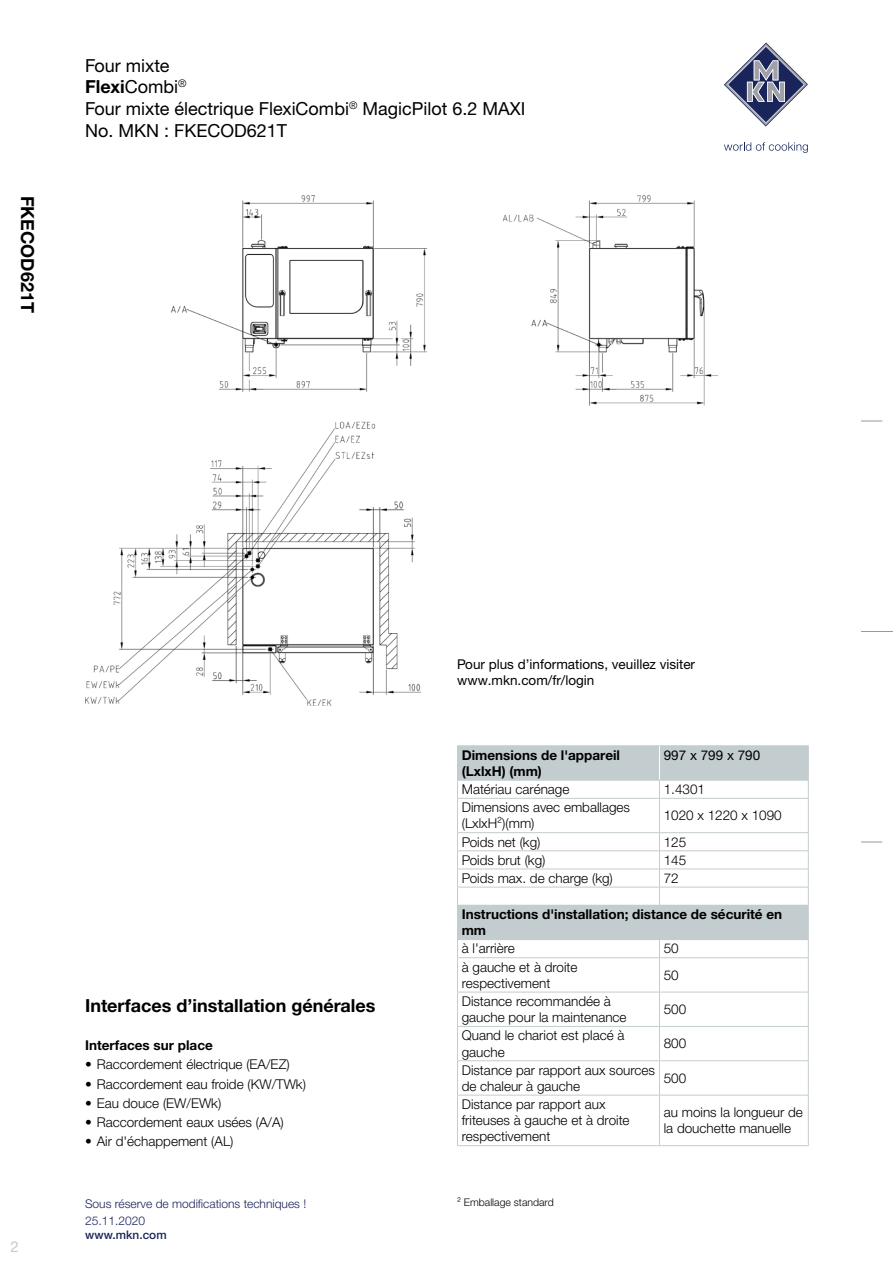
<style>
.page{position:relative;width:893px;height:1263px;background:#fff}
.page>*{position:absolute;margin:0;border:0;box-sizing:border-box;transform-origin:0 0}
.t1{font:18px/21.6px "Helvetica Neue LTW1 G";color:#000}
.t2{font:700 18px "Helvetica Neue LTW1 G";color:#000}
.t3{font:15px "Helvetica Neue LTW1 G";color:#c3cccf}
.t4{font:300 13.5px/16.2px "Helvetica Neue LTW1 G";color:#000}
.t5{font:700 13.5px/16.2px "Helvetica Neue LTW1 G";color:#000}
.t6{font:13.5px/16.2px "Helvetica Neue LTW1 G";color:#000}
.t7{font:300 12px/16.5px "Helvetica Neue LTW1 G";color:#19255a}
.t8{font:500 11.85px "Helvetica Neue LTW1 G";color:#19255a}
.t9{font:300 10.5px "Helvetica Neue LTW1 G";color:#000}
.s1{font-weight:700}
</style>
<div class="page">
<svg style="left:861px;top:421px;width:21px;height:1px"></svg>
<hr style="left:861px;top:631px;width:32px;height:1px;background:#999">
<svg style="left:861px;top:842px;width:21px;height:1px"></svg>
<svg style="left:724px;top:43px;width:84px;height:84px"></svg>
<svg style="left:724px;top:142px;width:84px;height:11px"></svg>
<img style="left:85px;top:196px;width:632px;height:510px">
<div style="left:457px;top:905px;width:351px;height:34px;background:#c3cccf"></div>
<hr style="left:457px;top:832px;width:202px;height:1px;background:#c3cccf">
<hr style="left:659px;top:832px;width:150px;height:1px;background:#c3cccf">
<hr style="left:457px;top:850px;width:202px;height:1px;background:#c3cccf">
<hr style="left:659px;top:850px;width:150px;height:1px;background:#c3cccf">
<hr style="left:457px;top:868px;width:202px;height:1px;background:#c3cccf">
<hr style="left:659px;top:868px;width:150px;height:1px;background:#c3cccf">
<hr style="left:457px;top:887px;width:202px;height:1px;background:#c3cccf">
<hr style="left:659px;top:887px;width:150px;height:1px;background:#c3cccf">
<svg style="left:457px;top:746px;width:352px;height:52px"></svg>
<hr style="left:457px;top:798px;width:202px;height:1px;background:#c3cccf">
<hr style="left:659px;top:798px;width:150px;height:1px;background:#c3cccf">
<svg style="left:457px;top:940px;width:1px;height:17px"></svg>
<svg style="left:659px;top:940px;width:1px;height:17px"></svg>
<svg style="left:808px;top:940px;width:1px;height:17px"></svg>
<hr style="left:457px;top:957px;width:202px;height:1px;background:#c3cccf">
<hr style="left:457px;top:958px;width:1px;height:34px;background:#c3cccf">
<hr style="left:659px;top:957px;width:150px;height:1px;background:#c3cccf">
<hr style="left:659px;top:958px;width:1px;height:34px;background:#c3cccf">
<hr style="left:808px;top:958px;width:1px;height:34px;background:#c3cccf">
<hr style="left:457px;top:992px;width:202px;height:1px;background:#c3cccf">
<hr style="left:457px;top:992px;width:1px;height:34px;background:#c3cccf">
<hr style="left:659px;top:992px;width:150px;height:1px;background:#c3cccf">
<hr style="left:659px;top:992px;width:1px;height:34px;background:#c3cccf">
<hr style="left:808px;top:992px;width:1px;height:34px;background:#c3cccf">
<hr style="left:457px;top:1026px;width:202px;height:1px;background:#c3cccf">
<hr style="left:457px;top:1027px;width:1px;height:33px;background:#c3cccf">
<hr style="left:659px;top:1026px;width:150px;height:1px;background:#c3cccf">
<hr style="left:659px;top:1027px;width:1px;height:33px;background:#c3cccf">
<hr style="left:808px;top:1027px;width:1px;height:33px;background:#c3cccf">
<hr style="left:457px;top:1060px;width:202px;height:1px;background:#c3cccf">
<hr style="left:457px;top:1061px;width:1px;height:34px;background:#c3cccf">
<hr style="left:659px;top:1060px;width:150px;height:1px;background:#c3cccf">
<hr style="left:659px;top:1061px;width:1px;height:34px;background:#c3cccf">
<hr style="left:808px;top:1061px;width:1px;height:34px;background:#c3cccf">
<hr style="left:457px;top:1095px;width:202px;height:1px;background:#c3cccf">
<hr style="left:457px;top:1095px;width:1px;height:50px;background:#c3cccf">
<hr style="left:659px;top:1095px;width:150px;height:1px;background:#c3cccf">
<hr style="left:659px;top:1095px;width:1px;height:50px;background:#c3cccf">
<hr style="left:808px;top:1095px;width:1px;height:50px;background:#c3cccf">
<hr style="left:457px;top:1145px;width:202px;height:1px;background:#c3cccf">
<hr style="left:659px;top:1145px;width:150px;height:1px;background:#c3cccf">
<hr style="left:457px;top:745px;width:202px;height:1px;background:#c3cccf">
<hr style="left:457px;top:746px;width:1px;height:34px;background:#c3cccf">
<hr style="left:659px;top:745px;width:150px;height:1px;background:#c3cccf">
<hr style="left:808px;top:746px;width:1px;height:34px;background:#c3cccf">
<hr style="left:457px;top:799px;width:1px;height:33px;background:#c3cccf">
<hr style="left:659px;top:799px;width:1px;height:33px;background:#c3cccf">
<hr style="left:808px;top:799px;width:1px;height:33px;background:#c3cccf">
<svg style="left:457px;top:833px;width:1px;height:72px"></svg>
<svg style="left:659px;top:833px;width:1px;height:72px"></svg>
<svg style="left:808px;top:833px;width:1px;height:72px"></svg>
<hr style="left:659px;top:746px;width:1px;height:34px;background:#fff">
<hr style="left:659px;top:905px;width:150px;height:1px;background:#c3cccf">
<hr style="left:808px;top:906px;width:1px;height:33px;background:#c3cccf">
<hr style="left:457px;top:939px;width:202px;height:1px;background:#c3cccf">
<hr style="left:659px;top:939px;width:150px;height:1px;background:#c3cccf">
<h1 class="t2" style="left:39px;top:196px;width:119px;rotate:90deg">FKECOD621T</h1>
<h1 class="t1" style="left:85px;top:54px;width:442px">Four mixte<br><span class="s1">Flexi</span>Combi<sup>®<br></sup>Four mixte électrique FlexiCombi<sup>®</sup> MagicPilot 6.2 MAXI<br>No. MKN : FKECOD621T</h1>
<p class="t3" style="left:11px;top:1237px;width:10px">2</p>
<h1 class="t2" style="left:85px;top:994px;width:292px">Interfaces d’installation générales</h1>
<p class="t5" style="left:85px;top:1037px;width:129px">Interfaces sur place</p>
<p class="t4" style="left:85px;top:1056px;width:206px">• Raccordement électrique (EA/EZ)</p>
<p class="t4" style="left:85px;top:1075px;width:222px">• Raccordement eau froide (KW/TWk)</p>
<p class="t4" style="left:85px;top:1095px;width:138px">• Eau douce (EW/EWk)</p>
<p class="t4" style="left:85px;top:1114px;width:200px">• Raccordement eaux usées (A/A)</p>
<p class="t4" style="left:85px;top:1133px;width:150px">• Air d'échappement (AL)</p>
<p class="t7" style="left:85px;top:1196px;width:223px">Sous réserve de modifications techniques !<br>25.11.2020</p>
<p class="t8" style="left:85px;top:1227px;width:83px">www.mkn.com</p>
<p class="t6" style="left:457px;top:656px;width:239px">Pour plus d’informations, veuillez visiter www.mkn.com/fr/login</p>
<p class="t5" style="left:462px;top:747px;width:160px">Dimensions de l'appareil (LxlxH) (mm)</p>
<p class="t6" style="left:664px;top:747px;width:98px">997 x 799 x 790</p>
<p class="t4" style="left:462px;top:781px;width:109px">Matériau carénage</p>
<p class="t4" style="left:664px;top:781px;width:43px">1.4301</p>
<p class="t4" style="left:462px;top:799px;width:170px">Dimensions avec emballages (LxlxH²)(mm)</p>
<p class="t4" style="left:664px;top:807px;width:120px">1020 x 1220 x 1090</p>
<p class="t4" style="left:462px;top:834px;width:80px">Poids net (kg)</p>
<p class="t4" style="left:664px;top:834px;width:24px">125</p>
<p class="t4" style="left:462px;top:852px;width:85px">Poids brut (kg)</p>
<p class="t4" style="left:664px;top:852px;width:24px">145</p>
<p class="t4" style="left:462px;top:870px;width:153px">Poids max. de charge (kg)</p>
<p class="t4" style="left:664px;top:870px;width:17px">72</p>
<p class="t5" style="left:462px;top:906px;width:322px">Instructions d'installation; distance de sécurité en mm</p>
<p class="t4" style="left:462px;top:940px;width:55px">à l'arrière</p>
<p class="t4" style="left:664px;top:940px;width:17px">50</p>
<p class="t4" style="left:462px;top:959px;width:117px">à gauche et à droite respectivement</p>
<p class="t4" style="left:664px;top:967px;width:17px">50</p>
<p class="t4" style="left:462px;top:993px;width:166px">Distance recommandée à gauche pour la maintenance</p>
<p class="t4" style="left:664px;top:1001px;width:24px">500</p>
<p class="t4" style="left:462px;top:1027px;width:164px">Quand le chariot est placé à gauche</p>
<p class="t4" style="left:664px;top:1035px;width:24px">800</p>
<p class="t4" style="left:462px;top:1062px;width:195px">Distance par rapport aux sources de chaleur à gauche</p>
<p class="t4" style="left:664px;top:1070px;width:24px">500</p>
<p class="t4" style="left:462px;top:1096px;width:169px">Distance par rapport aux friteuses à gauche et à droite respectivement</p>
<p class="t4" style="left:664px;top:1104px;width:141px">au moins la longueur de la douchette manuelle</p>
<p class="t9" style="left:457px;top:1196px;width:98px">² Emballage standard</p>
</div>
